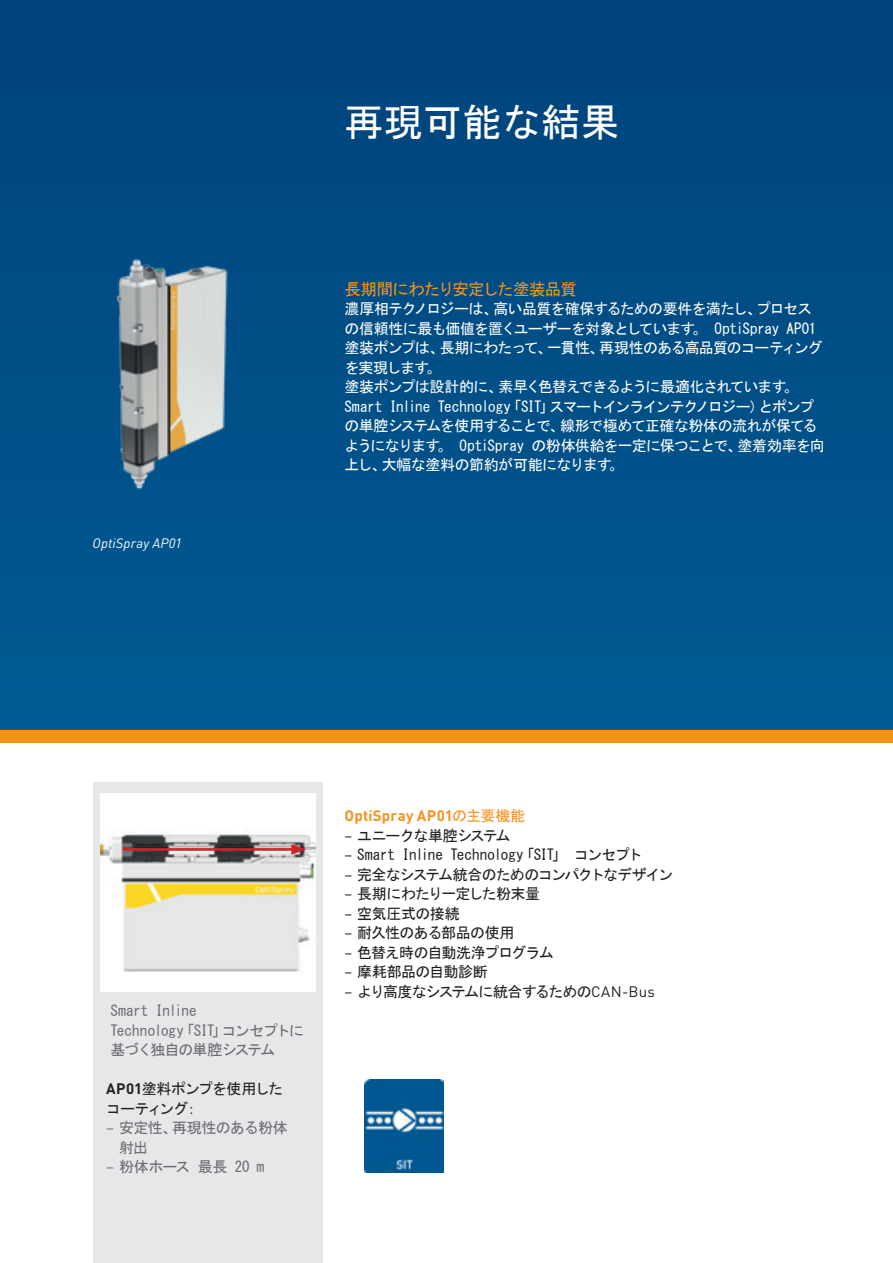
<style>
.page{position:relative;width:893px;height:1263px;background:#fff}
.page>*{position:absolute;margin:0;border:0;box-sizing:border-box;transform-origin:0 0}
.t1{font:39px "MS Gothic";letter-spacing:.01em;color:#fff}
.t2{font:16.5px "MS Gothic";letter-spacing:-.05em;color:#f6911e}
.t3{font:15px/19.5px "MS Gothic";letter-spacing:-.055em;color:#fff}
.t4{font:15px/19.5px "MS Gothic";letter-spacing:-.055em;color:#231f20}
.t5{font:15px/19.5px "MS Gothic";letter-spacing:-.05em;color:#6c6d70}
.t6{font:15px "MS Gothic";letter-spacing:-.08em;color:#231f20}
.t7{font:700 15px "DIN Pro";letter-spacing:.015em;color:#f6911e}
.t8{font:15px "MS Gothic";letter-spacing:-.075em;color:#231f20}
.t9{font:15px "MS Gothic";letter-spacing:-.025em;color:#6c6d70}
.t10{font:15px "MS Gothic";letter-spacing:-.03em;color:#231f20}
.t11{font:15px "MS Gothic";letter-spacing:-.025em;color:#231f20}
.t12{font:italic 13.5px "DIN Pro";letter-spacing:.01em;color:#fff}
.s1{font-family:"DIN Pro";font-weight:700}
.s2{font-family:"DIN Pro"}
.s3{font-family:"MS Gothic";font-weight:400}
</style>
<div class="page">
<div style="left:0;top:0;width:893px;height:737px;background:#004e86"></div>
<div style="left:0;top:730px;width:893px;height:13px;background:#f6911e"></div>
<img style="left:364px;top:1079px;width:80px;height:94px">
<img style="left:116px;top:258px;width:112px;height:232px">
<div style="left:94px;top:782px;width:229px;height:481px;background:#e6e7e9"></div>
<img style="left:101px;top:793px;width:215px;height:199px">
<hr style="left:122px;top:848px;width:174px;height:3px;background:#cf2326">
<svg style="left:291px;top:844px;width:15px;height:11px"></svg>
<p class="t12" style="left:92px;top:533px;width:91px">OptiSpray AP01</p>
<h1 class="t1" style="left:344px;top:103px;width:277px">再現可能な結果</h1>
<p class="t2" style="left:344px;top:280px;width:234px">長期間にわたり安定した塗装品質</p>
<p class="t3" style="left:344px;top:299px;width:482px">濃厚相テクノロジーは、高い品質を確保するための要件を満たし、プロセスの信頼性に最も価値を置くユーザーを対象としています。 OptiSpray AP01塗装ポンプは、長期にわたって、一貫性、再現性のある高品質のコーティングを実現します。<br>塗装ポンプは設計的に、素早く色替えできるように最適化されています。Smart Inline Technology「SIT」スマートインラインテクノロジー）とポンプの単腔システムを使用することで、線形で極めて正確な粉体の流れが保てるようになります。 OptiSpray の粉体供給を一定に保つことで、塗着効率を向上し、大幅な塗料の節約が可能になります。</p>
<p class="t5" style="left:111px;top:1001px;width:195px">Smart Inline<br>Technology「SIT」コンセプトに基づく独自の単腔システム</p>
<p class="t4" style="left:106px;top:1079px;width:178px"><span class="s1">AP01</span>塗料ポンプを使用したコーティング：</p>
<p class="t5" style="left:119px;top:1118px;width:170px;text-indent:-13px"><span class="s2">–</span> 安定性、再現性のある粉体射出</p>
<p class="t9" style="left:106px;top:1159px;width:160px"><span class="s2">–</span> 粉体ホース 最長 20 m</p>
<p class="t7" style="left:344px;top:803px;width:182px">OptiSpray AP01<span class="s3">の主要機能</span></p>
<p class="t4" style="left:344px;top:825px;width:168px"><span class="s2">–</span> ユニークな単腔システム</p>
<p class="t4" style="left:344px;top:845px;width:300px"><span class="s2">–</span> Smart Inline Technology「SIT」 コンセプト</p>
<p class="t6" style="left:344px;top:867px;width:330px"><span class="s2">–</span> 完全なシステム統合のためのコンパクトなデザイン</p>
<p class="t4" style="left:344px;top:884px;width:197px"><span class="s2">–</span> 長期にわたり一定した粉末量</p>
<p class="t11" style="left:344px;top:906px;width:117px"><span class="s2">–</span> 空気圧式の接続</p>
<p class="t4" style="left:344px;top:923px;width:172px"><span class="s2">–</span> 耐久性のある部品の使用</p>
<p class="t8" style="left:344px;top:945px;width:211px"><span class="s2">–</span> 色替え時の自動洗浄プログラム</p>
<p class="t10" style="left:344px;top:964px;width:145px"><span class="s2">–</span> 摩耗部品の自動診断</p>
<p class="t4" style="left:344px;top:981px;width:312px"><span class="s2">–</span> より高度なシステムに統合するための<span class="s2">CAN-Bus</span></p>
</div>
